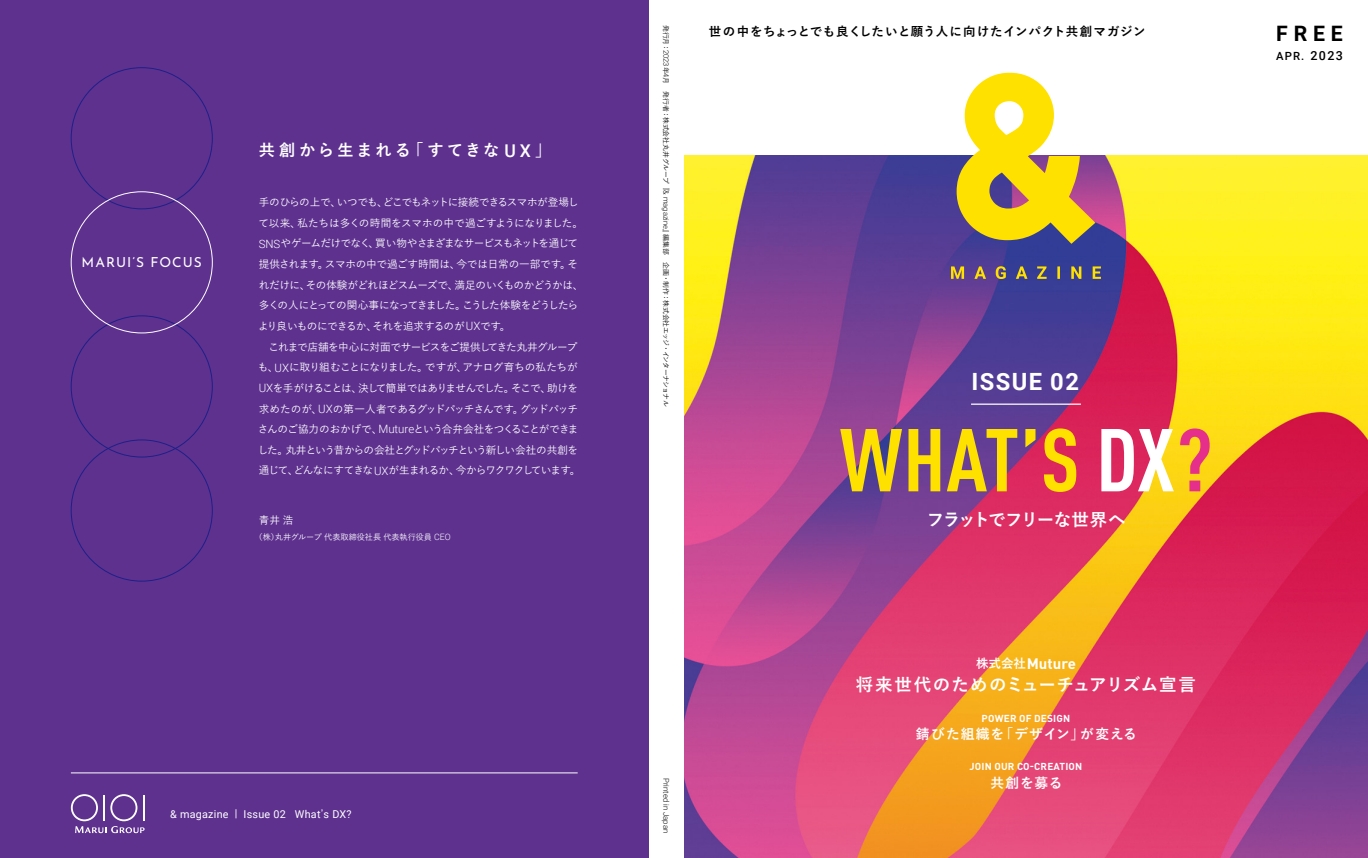
<style>
.page{position:relative;width:1368px;height:858px;background:#fff}
.page>*{position:absolute;margin:0;border:0;box-sizing:border-box;transform-origin:0 0}
.t1{font:700 condensed 87.5px "DIN Pro";letter-spacing:.005em;color:#ffe100}
.t2{font:700 23.75px "Roboto";letter-spacing:.06em;color:#fff}
.t3{font:700 21.25px "Roboto";color:#000}
.t4{font:700 17.5px "Yu Go";letter-spacing:.045em;color:#fff}
.t5{font:700 17.5px "Yu Go";letter-spacing:-.075em;color:#fff}
.t6{font:700 16.25px "Yu Go";letter-spacing:.18em;color:#fff}
.t7{font:700 15px "DIN Pro";color:#fff}
.t8{font:700 13.75px "Yu Go";letter-spacing:.06em;color:#fff}
.t9{font:13.75px "Josefin Sans";letter-spacing:.075em;color:#fff}
.t10{font:700 12.5px "Yu Go";letter-spacing:.04em;color:#000}
.t11{font:500 11.25px "Roboto";color:#000}
.t12{font:10.75px "Roboto";letter-spacing:.025em;color:#fff}
.t13{font:500 10.62px/20.6px "Yu Go Pr 6 N";letter-spacing:-.06em;color:#fff}
.t14{font:700 10px "DIN Pro";letter-spacing:.02em;color:#fff}
.t15{font:500 8.12px "Yu Go Pr 6 N";color:#fff}
.t16{font:300 7.75px "Roboto";color:#000}
.t17{font:500 6.88px "Yu Go Pr 6 N";letter-spacing:-.005em;color:#000}
.s1{font-family:"Roboto";font-weight:500;font-size:17.5px}
.s2{font-family:"Roboto";font-weight:300;font-size:11.5px}
.s3{font-family:"Roboto";font-weight:300;font-size:8.75px}
.s4{font-family:"Yu Go Pr 6 N";font-weight:500;font-size:10px}
.s5{font-family:"Roboto";font-weight:300;font-size:7.38px}
.s6{font-size:12.5px}
.s7{color:#fff}
.s8{color:#e62e8b}
.s9{font-family:"Yu Go";font-size:12.5px}
</style>
<div class="page">
<img style="left:684px;top:156px;width:684px;height:701px">
<div style="left:0;top:0;width:648px;height:857px;background:#5e318f"></div>
<hr style="left:71px;top:772px;width:507px;height:1px;background:#fff">
<svg style="left:951px;top:266px;width:150px;height:13px;background:#756b6a"></svg>
<svg style="left:956px;top:73px;width:139px;height:171px"></svg>
<hr style="left:971px;top:403px;width:110px;height:2px;background:#fff">
<svg style="left:71px;top:794px;width:74px;height:39px"></svg>
<p class="t9" style="left:82px;top:252px;width:122px">MARUI’S FOCUS</p>
<h3 class="t6" style="left:259px;top:141px;width:294px">共創から生まれる「すてきな <span class="s1">UX</span>」</h3>
<p class="t13" style="left:258px;top:190px;width:327px">手のひらの上で、いつでも、どこでもネットに接続できるスマホが登場して以来、私たちは多くの時間をスマホの中で過ごすようになりました。<span class="s2">SNS</span>やゲームだけでなく、買い物やさまざまなサービスもネットを通じて提供されます。スマホの中で過ごす時間は、今では日常の一部です。それだけに、その体験がどれほどスムーズで、満足のいくものかどうかは、多くの人にとっての関心事になってきました。こうした体験をどうしたらより良いものにできるか、それを追求するのが <span class="s2">UX</span>です。<br>　これまで店舗を中心に対面でサービスをご提供してきた丸井グループも、<span class="s2">UX</span>に取り組むことになりました。ですが、アナログ育ちの私たちが<span class="s2">UX</span>を手がけることは、決して簡単ではありませんでした。そこで、助けを求めたのが、<span class="s2">UX</span>の第一人者であるグッドパッチさんです。グッドパッチさんのご協力のおかげで、<span class="s2">Muture</span>という合弁会社をつくることができました。丸井という昔からの会社とグッドパッチという新しい会社の共創を通じて、どんなにすてきな<span class="s2">UX</span>が生まれるか、今からワクワクしています。</p>
<p class="t13" style="left:259px;top:508px;width:36px">青井浩</p>
<p class="t15" style="left:255px;top:529px;width:198px">（株）丸井グループ代表取締役社長代表執行役員 <span class="s3">CEO</span></p>
<p class="t12" style="left:170px;top:806px;width:183px">&amp; magazine | Issue 02 What<span class="s4">ʼ</span>s DX?</p>
<p class="t17" style="left:672px;top:25px;width:383px;rotate:90deg">発行月：<span class="s5">2023</span>年<span class="s5">4</span>月　発行者：株式会社丸井グループ『<span class="s5">&amp; magazine</span>』編集部　企画・制作：株式会社エッジ・インターナショナル</p>
<p class="t10" style="left:709px;top:24px;width:438px">世の中をちょっとでも良くしたいと願う人に向けたインパクト共創マガジン</p>
<h3 class="t3" style="left:1276px;top:18px;width:68px">FREE</h3>
<p class="t11" style="left:1276px;top:48px;width:68px">APR. <span class="s6">2023</span></p>
<h2 class="t2" style="left:971px;top:365px;width:109px">ISSUE 02</h2>
<h1 class="t1" style="left:840px;top:394px;width:374px">WHAT’S <span class="s7">DX</span><span class="s8">?</span></h1>
<h3 class="t5" style="left:927px;top:510px;width:200px">フラットでフリーな世界へ</h3>
<p class="t16" style="left:671px;top:778px;width:57px;rotate:90deg">Printed in Japan</p>
<h3 class="t7" style="left:976px;top:650px;width:101px"><span class="s9">株式会社</span>Muture</h3>
<h3 class="t4" style="left:856px;top:675px;width:342px">将来世代のためのミューチュアリズム宣言</h3>
<p class="t14" style="left:981px;top:710px;width:90px">POWER OF DESIGN</p>
<p class="t8" style="left:916px;top:726px;width:223px">錆びた組織を「デザイン」が変える</p>
<p class="t14" style="left:969px;top:758px;width:114px">JOIN OUR CO-CREATION</p>
<p class="t8" style="left:990px;top:774px;width:74px">共創を募る</p>
</div>
